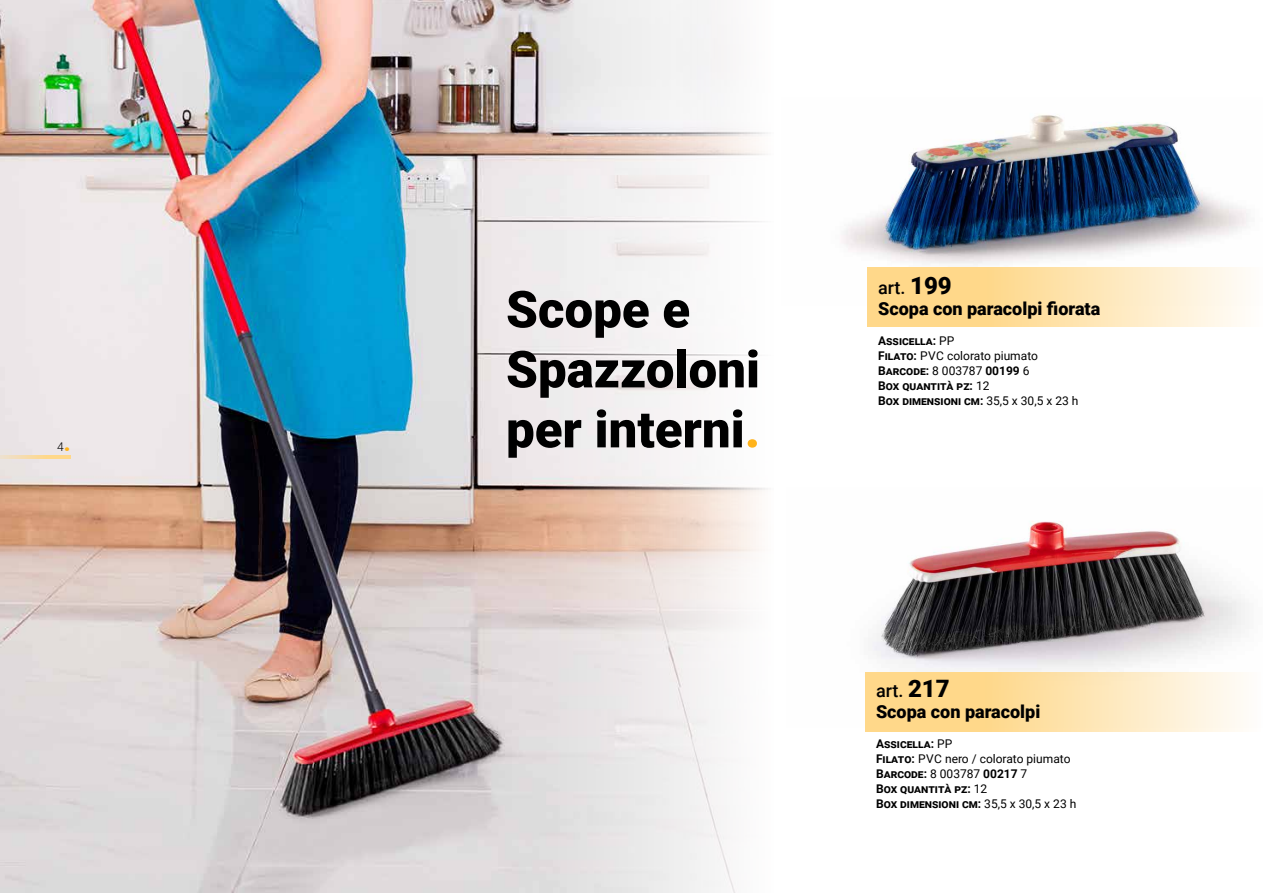
<style>
.page{position:relative;width:1263px;height:893px;background:#fff}
.page>*{position:absolute;margin:0;border:0;box-sizing:border-box;transform-origin:0 0}
.t1{font:900 51px/60px "Roboto";color:#000}
.t2{font:900 18px/21px "Roboto";color:#000}
.t3{font:700 12px/15px "Roboto";color:#000}
.t4{font:300 12px "Roboto";color:#000}
.s1{font-weight:900;font-size:22.5px;color:#ffb31a}
.s2{color:#ffb31a}
.s3{font-weight:500}
.s4{font-size:24px}
.s5{font-weight:400}
</style>
<div class="page">
<img style="left:872px;top:520px;width:373px;height:152px">
<img style="left:842px;top:115px;width:406px;height:150px">
<img style="left:0;top:0;width:768px;height:893px">
<svg style="left:867px;top:267px;width:378px;height:60px;background:#fee3ae"></svg>
<svg style="left:865px;top:672px;width:378px;height:59px;background:#fee3ae"></svg>
<hr style="left:0;top:455px;width:71px;height:3px;background:#ffd88a">
<p class="t4" style="left:57px;top:439px;width:15px">4<span class="s1">.</span></p>
<h1 class="t1" style="left:506px;top:277px;width:256px">Scope e<br>Spazzoloni per interni<span class="s2">.</span></h1>
<h2 class="t2" style="left:878px;top:276px;width:224px"><span class="s3">art.</span> <span class="s4">199<br></span>Scopa con paracolpi fiorata</h2>
<p class="t3" style="left:878px;top:332px;width:202px">Assicella: <span class="s5">PP<br></span>Filato: <span class="s5">PVC colorato piumato<br></span>Barcode: <span class="s5">8 003787</span> 00199 <span class="s5">6<br></span>Box quantità pz: <span class="s5">12<br></span>Box dimensioni cm: <span class="s5">35,5 x 30,5 x 23 h</span></p>
<h2 class="t2" style="left:876px;top:680px;width:166px"><span class="s3">art.</span> <span class="s4">217<br></span>Scopa con paracolpi</h2>
<p class="t3" style="left:876px;top:736px;width:202px">Assicella: <span class="s5">PP<br></span>Filato: <span class="s5">PVC nero / colorato piumato<br></span>Barcode: <span class="s5">8 003787</span> 00217 <span class="s5">7<br></span>Box quantità pz: <span class="s5">12<br></span>Box dimensioni cm: <span class="s5">35,5 x 30,5 x 23 h</span></p>
</div>
